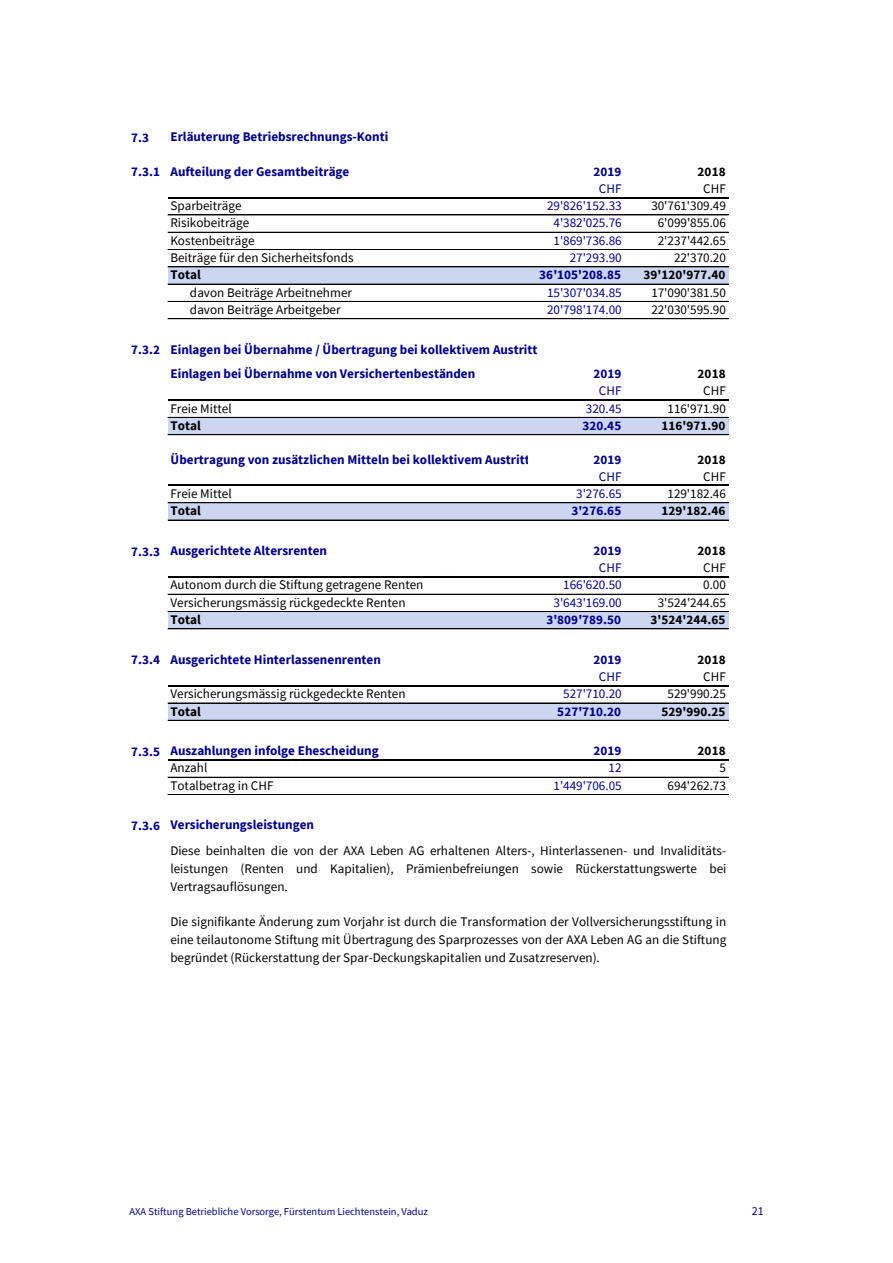
<style>
.page{position:relative;width:893px;height:1263px;background:#fff}
.page>*{position:absolute;margin:0;border:0;box-sizing:border-box;transform-origin:0 0}
.t1{font:13.2px/17.9px "Source Sans Pro";color:#000;text-align:justify}
.t2{font:700 13.2px "Source Sans Pro";color:#00008f}
.t3{font:13.2px "Source Sans Pro";letter-spacing:-.005em;color:#00008f}
.t4{font:700 13.2px "Source Sans Pro";letter-spacing:.005em;color:#000}
.t5{font:12px "Source Sans Pro";color:#00008f}
.t6{font:10.5px "Source Sans Pro";color:#00008f}
</style>
<div class="page">
<img style="left:193px;top:198px;width:506px;height:579px">
<div style="left:168px;top:267px;width:560px;height:17px;background:#ccd6f0"></div>
<div style="left:168px;top:417px;width:560px;height:18px;background:#ccd6f0"></div>
<div style="left:168px;top:502px;width:560px;height:18px;background:#ccd6f0"></div>
<div style="left:168px;top:611px;width:560px;height:18px;background:#ccd6f0"></div>
<div style="left:168px;top:703px;width:560px;height:17px;background:#ccd6f0"></div>
<hr style="left:168px;top:197px;width:560px;height:1px;background:#000">
<hr style="left:168px;top:215px;width:560px;height:1px;background:#000">
<hr style="left:168px;top:232px;width:560px;height:1px;background:#000">
<hr style="left:168px;top:249px;width:560px;height:1px;background:#000">
<hr style="left:168px;top:266px;width:560px;height:1px;background:#000">
<hr style="left:168px;top:267px;width:560px;height:1px;background:#000">
<hr style="left:168px;top:284px;width:560px;height:1px;background:#000">
<hr style="left:168px;top:301px;width:560px;height:1px;background:#000">
<hr style="left:168px;top:318px;width:560px;height:1px;background:#000">
<hr style="left:168px;top:399px;width:560px;height:2px;background:#000">
<hr style="left:168px;top:417px;width:560px;height:1px;background:#000">
<hr style="left:168px;top:434px;width:560px;height:1px;background:#000">
<hr style="left:168px;top:484px;width:560px;height:2px;background:#000">
<hr style="left:168px;top:502px;width:560px;height:1px;background:#000">
<hr style="left:168px;top:520px;width:560px;height:1px;background:#000">
<hr style="left:168px;top:576px;width:560px;height:1px;background:#000">
<hr style="left:168px;top:594px;width:560px;height:1px;background:#000">
<hr style="left:168px;top:611px;width:560px;height:1px;background:#000">
<hr style="left:168px;top:628px;width:560px;height:1px;background:#000">
<hr style="left:168px;top:685px;width:560px;height:1px;background:#000">
<hr style="left:168px;top:702px;width:560px;height:1px;background:#000">
<hr style="left:168px;top:703px;width:560px;height:1px;background:#000">
<hr style="left:168px;top:720px;width:560px;height:1px;background:#000">
<hr style="left:168px;top:759px;width:560px;height:1px;background:#000">
<hr style="left:168px;top:777px;width:560px;height:1px;background:#000">
<hr style="left:168px;top:794px;width:560px;height:1px;background:#000">
<p class="t2" style="left:131px;top:129px;width:19px">7.3</p>
<p class="t2" style="left:131px;top:163px;width:30px">7.3.1</p>
<p class="t2" style="left:131px;top:341px;width:30px">7.3.2</p>
<p class="t2" style="left:170px;top:128px;width:219px">Erläuterung Betriebsrechnungs-Konti</p>
<p class="t2" style="left:170px;top:163px;width:180px">Aufteilung der Gesamtbeiträge</p>
<p class="t2" style="left:593px;top:163px;width:29px">2019</p>
<p class="t4" style="left:697px;top:163px;width:29px">2018</p>
<p class="t3" style="left:599px;top:180px;width:24px">CHF</p>
<p class="t1" style="left:703px;top:179px;width:24px">CHF</p>
<p class="t1" style="left:170px;top:196px;width:73px">Sparbeiträge</p>
<p class="t3" style="left:547px;top:197px;width:76px">29'826'152.33</p>
<p class="t1" style="left:651px;top:196px;width:76px">30'761'309.49</p>
<p class="t1" style="left:170px;top:214px;width:80px">Risikobeiträge</p>
<p class="t3" style="left:553px;top:214px;width:70px">4'382'025.76</p>
<p class="t1" style="left:658px;top:214px;width:70px">6'099'855.06</p>
<p class="t1" style="left:170px;top:231px;width:86px">Kostenbeiträge</p>
<p class="t1" style="left:658px;top:231px;width:70px">2'237'442.65</p>
<p class="t3" style="left:553px;top:232px;width:70px">1'869'736.86</p>
<p class="t1" style="left:170px;top:248px;width:185px">Beiträge für den Sicherheitsfonds</p>
<p class="t3" style="left:570px;top:249px;width:53px">27'293.90</p>
<p class="t1" style="left:674px;top:248px;width:53px">22'370.20</p>
<p class="t4" style="left:170px;top:266px;width:32px">Total</p>
<p class="t2" style="left:539px;top:266px;width:83px">36'105'208.85</p>
<p class="t4" style="left:643px;top:266px;width:83px">39'120'977.40</p>
<p class="t1" style="left:190px;top:283px;width:164px">davon Beiträge Arbeitnehmer</p>
<p class="t3" style="left:547px;top:284px;width:76px">15'307'034.85</p>
<p class="t1" style="left:651px;top:283px;width:76px">17'090'381.50</p>
<p class="t1" style="left:190px;top:300px;width:152px">davon Beiträge Arbeitgeber</p>
<p class="t3" style="left:547px;top:301px;width:76px">20'798'174.00</p>
<p class="t1" style="left:651px;top:300px;width:76px">22'030'595.90</p>
<p class="t2" style="left:170px;top:340px;width:369px">Einlagen bei Übernahme / Übertragung bei kollektivem Austritt</p>
<p class="t2" style="left:170px;top:365px;width:306px">Einlagen bei Übernahme von Versichertenbeständen</p>
<p class="t4" style="left:170px;top:417px;width:32px">Total</p>
<p class="t2" style="left:582px;top:417px;width:40px">320.45</p>
<p class="t4" style="left:661px;top:417px;width:65px">116'971.90</p>
<p class="t2" style="left:593px;top:365px;width:29px">2019</p>
<p class="t4" style="left:697px;top:365px;width:29px">2018</p>
<p class="t3" style="left:599px;top:382px;width:24px">CHF</p>
<p class="t1" style="left:703px;top:381px;width:24px">CHF</p>
<p class="t1" style="left:170px;top:399px;width:63px">Freie Mittel</p>
<p class="t1" style="left:667px;top:399px;width:60px">116'971.90</p>
<p class="t3" style="left:586px;top:399px;width:37px">320.45</p>
<p class="t2" style="left:170px;top:451px;width:361px">Übertragung von zusätzlichen Mitteln bei kollektivem Austritt</p>
<p class="t2" style="left:593px;top:451px;width:29px">2019</p>
<p class="t4" style="left:697px;top:451px;width:29px">2018</p>
<p class="t4" style="left:661px;top:502px;width:65px">129'182.46</p>
<p class="t3" style="left:599px;top:468px;width:24px">CHF</p>
<p class="t1" style="left:703px;top:467px;width:24px">CHF</p>
<p class="t1" style="left:170px;top:484px;width:63px">Freie Mittel</p>
<p class="t3" style="left:576px;top:485px;width:47px">3'276.65</p>
<p class="t1" style="left:667px;top:484px;width:60px">129'182.46</p>
<p class="t4" style="left:170px;top:502px;width:32px">Total</p>
<p class="t2" style="left:571px;top:502px;width:51px">3'276.65</p>
<p class="t2" style="left:131px;top:542px;width:30px">7.3.3</p>
<p class="t2" style="left:170px;top:542px;width:158px">Ausgerichtete Altersrenten</p>
<p class="t2" style="left:593px;top:542px;width:29px">2019</p>
<p class="t3" style="left:599px;top:559px;width:24px">CHF</p>
<p class="t4" style="left:697px;top:542px;width:29px">2018</p>
<p class="t1" style="left:703px;top:558px;width:24px">CHF</p>
<p class="t1" style="left:170px;top:575px;width:255px">Autonom durch die Stiftung getragene Renten</p>
<p class="t1" style="left:703px;top:575px;width:24px">0.00</p>
<p class="t3" style="left:563px;top:576px;width:60px">166'620.50</p>
<p class="t1" style="left:170px;top:593px;width:237px">Versicherungsmässig rückgedeckte Renten</p>
<p class="t4" style="left:170px;top:611px;width:32px">Total</p>
<p class="t3" style="left:553px;top:594px;width:70px">3'643'169.00</p>
<p class="t1" style="left:658px;top:593px;width:70px">3'524'244.65</p>
<p class="t2" style="left:546px;top:611px;width:76px">3'809'789.50</p>
<p class="t4" style="left:650px;top:611px;width:76px">3'524'244.65</p>
<p class="t2" style="left:131px;top:651px;width:30px">7.3.4</p>
<p class="t2" style="left:170px;top:650px;width:212px">Ausgerichtete Hinterlassenenrenten</p>
<p class="t2" style="left:593px;top:650px;width:29px">2019</p>
<p class="t4" style="left:697px;top:650px;width:29px">2018</p>
<p class="t3" style="left:599px;top:668px;width:24px">CHF</p>
<p class="t1" style="left:703px;top:667px;width:24px">CHF</p>
<p class="t1" style="left:170px;top:684px;width:237px">Versicherungsmässig rückgedeckte Renten</p>
<p class="t3" style="left:563px;top:685px;width:60px">527'710.20</p>
<p class="t1" style="left:667px;top:684px;width:60px">529'990.25</p>
<p class="t4" style="left:170px;top:702px;width:32px">Total</p>
<p class="t2" style="left:557px;top:702px;width:65px">527'710.20</p>
<p class="t4" style="left:661px;top:702px;width:65px">529'990.25</p>
<p class="t2" style="left:131px;top:743px;width:30px">7.3.5</p>
<p class="t2" style="left:131px;top:817px;width:30px">7.3.6</p>
<p class="t2" style="left:170px;top:742px;width:210px">Auszahlungen infolge Ehescheidung</p>
<p class="t2" style="left:593px;top:742px;width:29px">2019</p>
<p class="t4" style="left:697px;top:742px;width:29px">2018</p>
<p class="t1" style="left:170px;top:758px;width:39px">Anzahl</p>
<p class="t3" style="left:609px;top:759px;width:15px">12</p>
<p class="t1" style="left:719px;top:758px;width:8px">5</p>
<p class="t1" style="left:170px;top:776px;width:105px">Totalbetrag in CHF</p>
<p class="t2" style="left:170px;top:816px;width:145px">Versicherungsleistungen</p>
<p class="t3" style="left:553px;top:776px;width:70px">1'449'706.05</p>
<p class="t1" style="left:667px;top:776px;width:60px">694'262.73</p>
<p class="t1" style="left:170px;top:841px;width:557px">Diese beinhalten die von der AXA Leben AG erhaltenen Alters-, Hinterlassenen- und Invaliditäts&shy;leistungen (Renten und Kapitalien), Prämienbefreiungen sowie Rückerstattungswerte bei Vertragsauflösungen.</p>
<p class="t1" style="left:170px;top:912px;width:557px">Die signifikante Änderung zum Vorjahr ist durch die Transformation der Vollversicherungsstiftung in eine teilautonome Stiftung mit Übertragung des Sparprozesses von der AXA Leben AG an die Stiftung begründet (Rückerstattung der Spar-Deckungskapitalien und Zusatzreserven).</p>
<p class="t6" style="left:129px;top:1204px;width:300px">AXA Stiftung Betriebliche Vorsorge, Fürstentum Liechtenstein, Vaduz</p>
<p class="t5" style="left:752px;top:1202px;width:13px">21</p>
</div>
